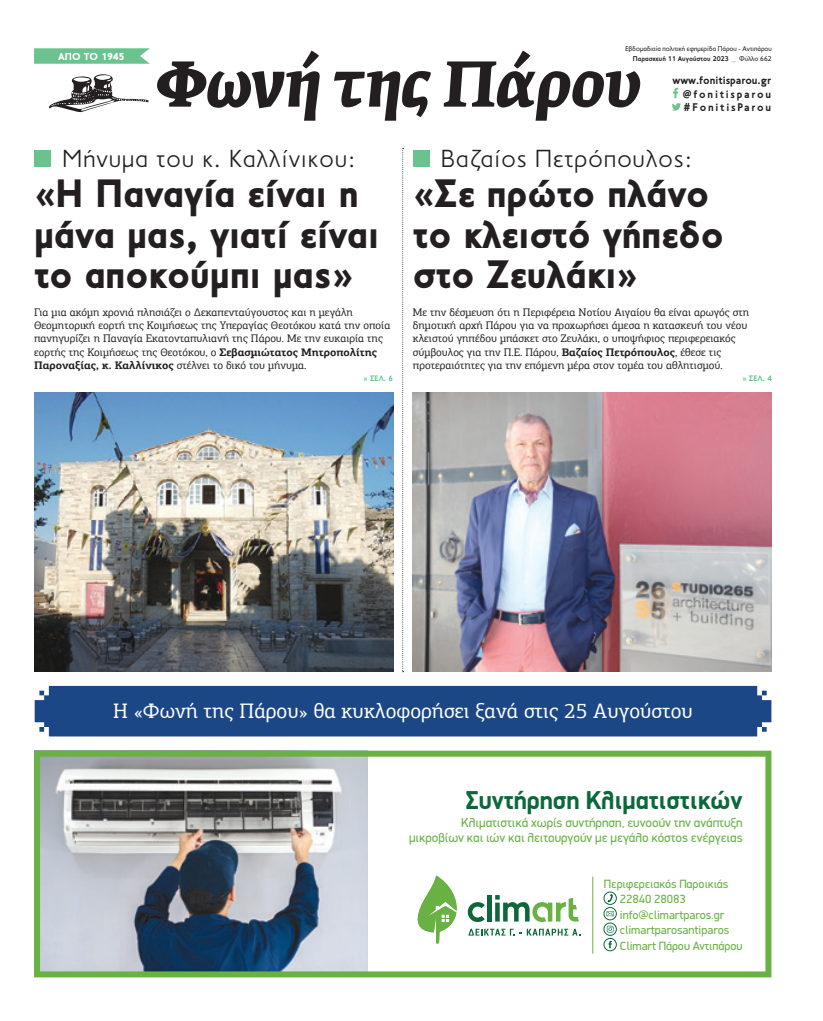
<style>
.page{position:relative;width:823px;height:1021px;background:#fff}
.page>*{position:absolute;margin:0;border:0;box-sizing:border-box;transform-origin:0 0}
.t1{font:900 40px/40.4px "PF Transport";color:#231f20}
.t2{font:700 26px "PF Din Display";color:#0c673a}
.t3{font:300 25px "PF Transport";letter-spacing:.05em;color:#231f20}
.t4{font:21px "PF Agora Slab Pro";color:#fff}
.t5{font:13px/15.6px "PF Din Display";color:#68b244;text-align:right}
.t6{font:12px/15.5px "PF Din Display";color:#68b244}
.t7{font:700 11.3px/13.5px "PF Transport";letter-spacing:.155em;color:#231f20;text-align:justify}
.t8{font:11px/13.4px "PF Agora Slab Pro";color:#231f20}
.t9{font:900 10.2px "PF Transport";color:#fff}
.t10{font:700 8px "PF Transport";color:#6ac38f}
.t11{font:7px/10.3px "PF Transport";color:#231f20;text-align:right}
.s1{font-weight:700}
.s2{font-weight:900;color:#6ac38f}
</style>
<div class="page">
<svg style="left:49px;top:74px;width:99px;height:38px"></svg>
<svg style="left:157px;top:51px;width:163px;height:70px"></svg>
<svg style="left:334px;top:71px;width:96px;height:50px"></svg>
<svg style="left:443px;top:51px;width:197px;height:70px"></svg>
<svg style="left:34px;top:48px;width:116px;height:16px"></svg>
<svg style="left:672px;top:88px;width:8px;height:23px"></svg>
<svg style="left:34px;top:750px;width:737px;height:227px"></svg>
<div style="left:603px;top:922px;width:13px;height:13px;border:1px solid #0c673a;border-radius:50%"></div>
<svg style="left:606px;top:925px;width:7px;height:7px"></svg>
<div style="left:603px;top:891px;width:13px;height:13px;border:1px solid #0c673a;border-radius:50%"></div>
<svg style="left:607px;top:893px;width:5px;height:9px"></svg>
<div style="left:603px;top:907px;width:13px;height:13px;border:1px solid #0c673a;border-radius:50%"></div>
<svg style="left:606px;top:911px;width:7px;height:5px"></svg>
<div style="left:603px;top:938px;width:13px;height:13px;border:1px solid #0c673a;border-radius:50%"></div>
<svg style="left:608px;top:940px;width:3px;height:8px"></svg>
<hr style="left:592px;top:876px;width:1px;height:77px;background:#68b244">
<svg style="left:467px;top:902px;width:17px;height:20px"></svg>
<div style="left:486px;top:895px;width:5px;height:26px;background:#0e673a"></div>
<svg style="left:495px;top:895px;width:83px;height:27px"></svg>
<svg style="left:415px;top:875px;width:42px;height:69px"></svg>
<svg style="left:468px;top:928px;width:112px;height:7px"></svg>
<img style="left:34px;top:392px;width:359px;height:279px">
<img style="left:412px;top:392px;width:359px;height:279px">
<svg style="left:402px;top:148px;width:1px;height:524px"></svg>
<div style="left:34px;top:150px;width:16px;height:17px;background:#6ac38f"></div>
<div style="left:412px;top:150px;width:17px;height:17px;background:#6ac38f"></div>
<div style="left:35px;top:686px;width:736px;height:50px;background:#1c4787"></div>
<p class="t9" style="left:58px;top:50px;width:68px">ΑΠΟ ΤΟ 1945</p>
<h3 class="t3" style="left:62px;top:144px;width:294px">Μήνυμα του κ. Καλλίνικου:</h3>
<h1 class="t1" style="left:34px;top:174px;width:346px">«Η Παναγία είναι η μάνα μας, γιατί είναι το αποκούμπι μας»</h1>
<p class="t8" style="left:34px;top:305px;width:357px">Για μια ακόμη χρονιά πλησιάζει ο Δεκαπενταύγουστος και η μεγάλη Θεομητορική εορτή της Κοιμήσεως της Υπεραγίας Θεοτόκου κατά την οποία πανηγυρίζει η Παναγία Εκατονταπυλιανή της Πάρου. Με την ευκαιρία της εορτής της Κοιμήσεως της Θεοτόκου, ο <span class="s1">Σεβασμιώτατος Μητροπολίτης Παροναξίας, κ. Καλλίνικος</span> στέλνει το δικό του μήνυμα.</p>
<p class="t10" style="left:363px;top:374px;width:31px">» ΣΕΛ. 6</p>
<p class="t11" style="left:625px;top:43px;width:148px">Εβδομαδιαία πολιτική εφημερίδα Πάρου - Αντιπάρου<br><span class="s1">Παρασκευή 11 Αυγούστου 2023</span> <span class="s2">_</span> Φύλλο 662</p>
<p class="t7" style="left:682px;top:73px;width:90px;text-indent:-10px">www.fonitisparou.gr @fonitisparou #FonitisParou</p>
<h3 class="t3" style="left:441px;top:144px;width:252px">Βαζαίος Πετρόπουλος:</h3>
<h1 class="t1" style="left:412px;top:174px;width:312px">«Σε πρώτο πλάνο το κλειστό γήπεδο στο Ζευλάκι»</h1>
<p class="t8" style="left:412px;top:305px;width:337px">Με την δέσμευση ότι η Περιφέρεια Νοτίου Αιγαίου θα είναι αρωγός στη δημοτική αρχή Πάρου για να προχωρήσει άμεσα η κατασκευή του νέου κλειστού γηπέδου μπάσκετ στο Ζευλάκι, ο υποψήφιος περιφερειακός σύμβουλος για την Π.Ε. Πάρου, <span class="s1">Βαζαίος Πετρόπουλος</span>, έθεσε τις προτεραιότητες για την επόμενη μέρα στον τομέα του αθλητισμού.</p>
<p class="t10" style="left:742px;top:374px;width:31px">» ΣΕΛ. 4</p>
<h3 class="t4" style="left:113px;top:698px;width:580px">Η «Φωνή της Πάρου» θα κυκλοφορήσει ξανά στις 25 Αυγούστου</h3>
<h2 class="t2" style="left:465px;top:784px;width:278px">Συντήρηση Κλιµατιστικών</h2>
<p class="t5" style="left:409px;top:814px;width:335px">Κλιµατιστικά χωρίς συντήρηση, ευνοούν την ανάπτυξη µικροβίων και ιών και λειτουργούν µε µεγάλο κόστος ενέργειας</p>
<p class="t6" style="left:619px;top:875px;width:124px;text-indent:-16px">Περιφερειακός Παροικιάς<br>22840 28083 info@climartparos.gr climartparosantiparos<br>Climart Πάρου Αντιπάρου</p>
</div>
